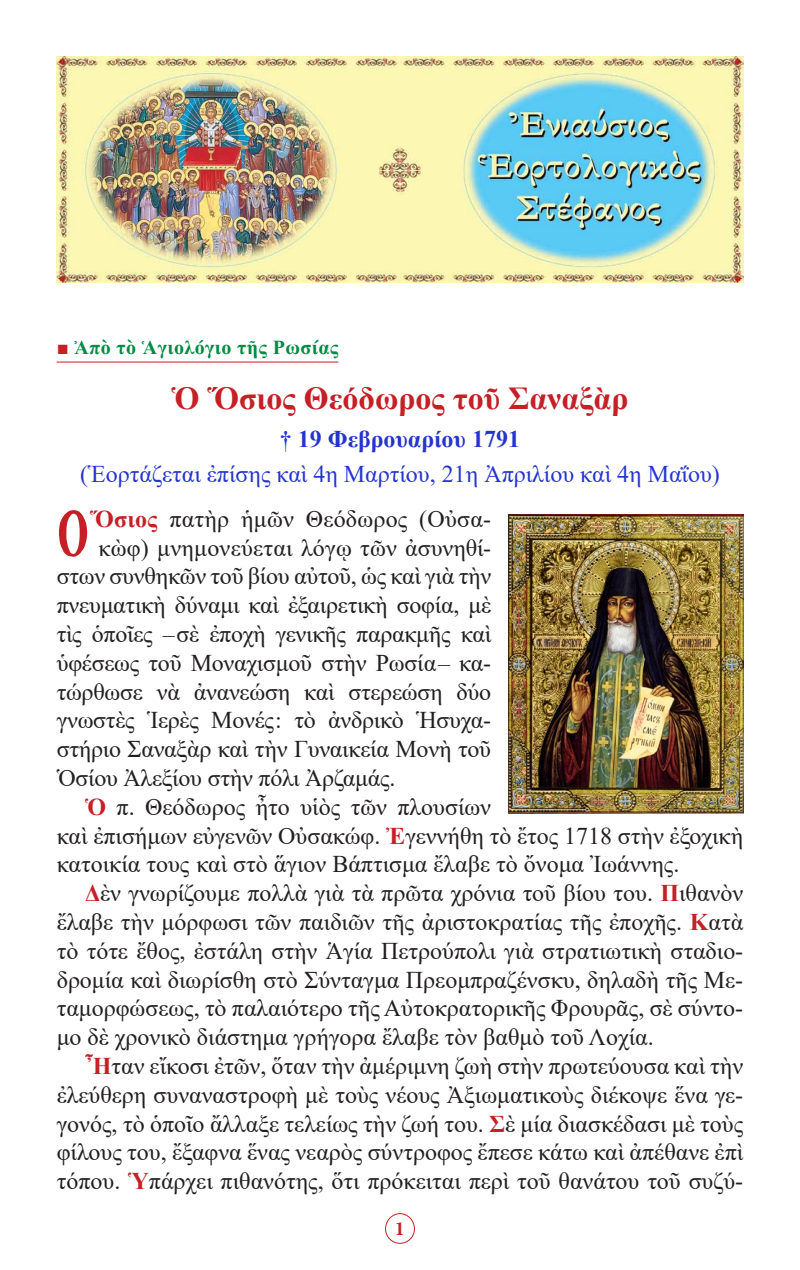
<style>
.page{position:relative;width:800px;height:1270px;background:#fff}
.page>*{position:absolute;margin:0;border:0;box-sizing:border-box;transform-origin:0 0}
.t1{font:65px "BYZIMAK";color:#c62026}
.t2{font:700 32px "Times New Roman";color:#c62026}
.t3{font:24px/28.8px "Times New Roman";color:#231f20;text-align:justify}
.t4{font:24px "Times New Roman";color:#2534d0}
.t5{font:700 24px "Times New Roman";color:#2534d0}
.t6{font:20px "CTOS New Times Bold Test 1";letter-spacing:.02em;color:#008b44}
.t7{font:700 20px "Minion Pro";color:#c62026}
.s1{font-family:"CTOS New Times Roman Test 1";color:#c62026}
.s2{font-weight:700;color:#c62026}
</style>
<div class="page">
<div style="left:385px;top:1213px;width:30px;height:31px;border:1px solid #c62026;border-radius:50%"></div>
<img style="left:57px;top:57px;width:686px;height:226px">
<hr style="left:57px;top:362px;width:281px;height:1px;background:#c62026">
<img style="left:508px;top:514px;width:236px;height:299px">
<p class="t6" style="left:57px;top:336px;width:283px"><span class="s1">■</span> Ἀπὸ τὸ Ἁγιολόγιο τῆς Ρωσίας</p>
<p class="t2" style="left:171px;top:376px;width:459px">Ὁ Ὅσιος Θεόδωρος τοῦ Σαναξὰρ</p>
<p class="t5" style="left:280px;top:422px;width:242px">† 19 Φεβρουαρίου 1791</p>
<p class="t4" style="left:80px;top:457px;width:641px">(Ἑορτάζεται ἐπίσης καὶ 4η Μαρτίου, 21η Ἀπριλίου καὶ 4η Μαΐου)</p>
<p class="t1" style="left:57px;top:494px;width:34px">Ο</p>
<p class="t3" style="left:90px;top:504px;width:402px"><span class="s2">Ὅσιος</span> πατὴρ ἡμῶν Θεόδωρος (Οὐσα-</p>
<p class="t3" style="left:57px;top:532px;width:436px;text-align:right">κὼφ) μνημονεύεται λόγῳ τῶν ἀσυνηθί&shy;στων συνθηκῶν τοῦ βίου αὐτοῦ, ὡς καὶ γιὰ τὴν</p>
<p class="t3" style="left:57px;top:590px;width:436px">πνευματικὴ δύναμι καὶ ἐξαιρετικὴ σοφία, μὲ τὶς ὁποῖες –σὲ ἐποχὴ γενικῆς παρακμῆς καὶ ὑφέσεως τοῦ Μοναχισμοῦ στὴν Ρωσία– κα&shy;τώρθωσε νὰ ἀνανεώση καὶ στερεώση δύο γνωστὲς Ἱερὲς Μονές: τὸ ἀνδρικὸ Ἡσυχα&shy;στήριο Σαναξὰρ καὶ τὴν Γυναικεία Μονὴ τοῦ Ὁσίου Ἀλεξίου στὴν πόλι Ἀρζαμάς.</p>
<p class="t3" style="left:57px;top:792px;width:688px;text-align:left;text-indent:28px"><span class="s2">Ὁ</span> π. Θεόδωρος ἦτο υἱὸς τῶν πλουσίων<br>καὶ ἐπισήμων εὐγενῶν Οὐσακώφ. <span class="s2">Ἐ</span>γεννήθη τὸ ἔτος 1718 στὴν ἐξοχικὴ κατοικία τους καὶ στὸ ἅγιον Βάπτισμα ἔλαβε τὸ ὄνομα Ἰωάννης.</p>
<p class="t3" style="left:57px;top:878px;width:688px;text-indent:28px"><span class="s2">Δ</span>ὲν γνωρίζουμε πολλὰ γιὰ τὰ πρῶτα χρόνια τοῦ βίου του. <span class="s2">Π</span>ιθανὸν ἔλαβε τὴν μόρφωσι τῶν παιδιῶν τῆς ἀριστοκρατίας τῆς ἐποχῆς. <span class="s2">Κ</span>ατὰ τὸ τότε ἔθος, ἐστάλη στὴν Ἁγία Πετρούπολι γιὰ στρατιωτικὴ σταδιο&shy;δρομία καὶ διωρίσθη στὸ Σύνταγμα Πρεομπραζένσκυ, δηλαδὴ τῆς Με&shy;ταμορφώσεως, τὸ παλαιότερο τῆς Αὐτοκρατορικῆς Φρουρᾶς, σὲ σύντο&shy;μο δὲ χρονικὸ διάστημα γρήγορα ἔλαβε τὸν βαθμὸ τοῦ Λοχία.</p>
<p class="t3" style="left:57px;top:1051px;width:688px;text-indent:28px"><span class="s2">Ἦ</span>ταν εἴκοσι ἐτῶν, ὅταν τὴν ἀμέριμνη ζωὴ στὴν πρωτεύουσα καὶ τὴν ἐλεύθερη συναναστροφὴ μὲ τοὺς νέους Ἀξιωματικοὺς διέκοψε ἕνα γε&shy;γονός, τὸ ὁποῖο ἄλλαξε τελείως τὴν ζωή του. <span class="s2">Σ</span>ὲ μία διασκέδασι μὲ τοὺς φίλους του, ἔξαφνα ἕνας νεαρὸς σύντροφος ἔπεσε κάτω καὶ ἀπέθανε ἐπὶ τόπου. <span class="s2">Ὑ</span>πάρχει πιθανότης, ὅτι πρόκειται περὶ τοῦ θανάτου τοῦ συζύ-</p>
<p class="t7" style="left:395px;top:1215px;width:11px">1</p>
</div>
